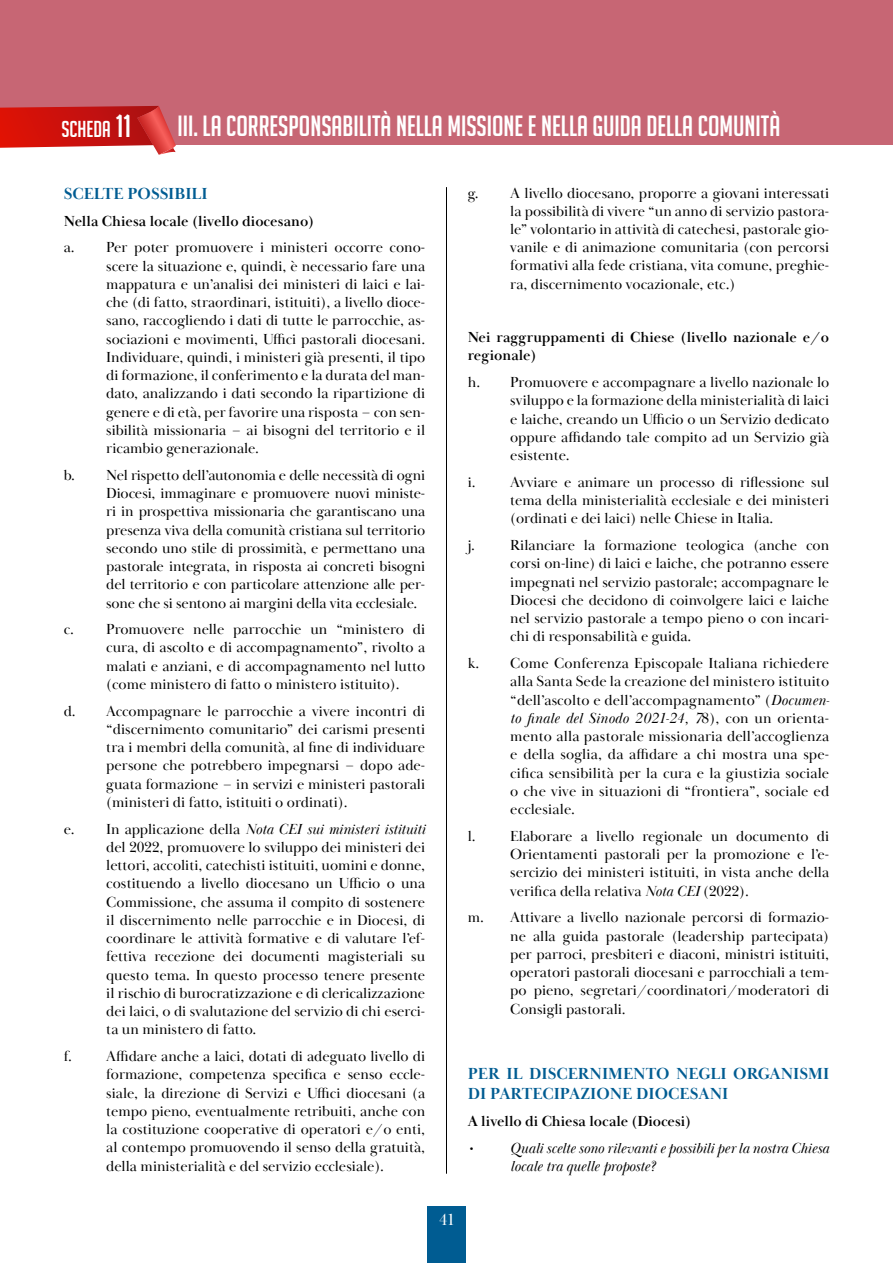
<style>
.page{position:relative;width:893px;height:1263px;background:#fff}
.page>*{position:absolute;margin:0;border:0;box-sizing:border-box;transform-origin:0 0}
.t1{font:28.5px "Big Noodle Titling";color:#fff}
.t2{font:22.5px "Big Noodle Titling";color:#fff}
.t3{font:700 16.5px/20.1px "Baskerville Display PT";color:#005c92}
.t4{font:16.5px "Baskerville Display PT";color:#fff}
.t5{font:15px/18.3px "Baskerville Display PT";color:#000;text-align:justify}
.t6{font:700 15px/18.3px "Baskerville Display PT";color:#000}
.t7{font:italic 15px/18.3px "Baskerville Display PT";color:#000}
.s1{font-size:31.5px}
.s2{font-size:22.5px}
.s3{font-style:italic}
</style>
<div class="page">
<div style="left:427px;top:1205px;width:39px;height:58px;background:#005c92"></div>
<hr style="left:446px;top:187px;width:1px;height:987px;background:#000">
<div style="left:0;top:0;width:893px;height:145px;background:#c76674"></div>
<svg style="left:0;top:106px;width:176px;height:49px"></svg>
<h2 class="t2" style="left:61px;top:117px;width:71px">SCHEDA <span class="s1">11</span></h2>
<h1 class="t1" style="left:178px;top:110px;width:643px">III. LA CORRESPONSABILITÀ NELLA MISSIONE E NELLA GUIDA DELLA COMUNITÀ<span class="s2">SCHEDA</span> <span class="s1">1</span></h1>
<p class="t3" style="left:64px;top:184px;width:145px">SCELTE POSSIBILI</p>
<p class="t6" style="left:64px;top:212px;width:252px">Nella Chiesa locale (livello diocesano)</p>
<p class="t5" style="left:106px;top:239px;width:320px;text-indent:-43px">a. Per poter promuovere i ministeri occorre cono&shy;scere la situazione e, quindi, è necessario fare una mappatura e un’analisi dei ministeri di laici e lai&shy;che (di fatto, straordinari, istituiti), a livello dioce&shy;sano, raccogliendo i dati di tutte le parrocchie, as&shy;sociazioni e movimenti, Uffici pastorali diocesani.<br>Individuare, quindi, i ministeri già presenti, il tipo di formazione, il conferimento e la durata del man&shy;dato, analizzando i dati secondo la ripartizione di genere e di età, per favorire una risposta – con sen&shy;sibilità missionaria – ai bisogni del territorio e il ricambio generazionale.</p>
<p class="t5" style="left:106px;top:466px;width:320px;text-indent:-43px">b. Nel rispetto dell’autonomia e delle necessità di ogni Diocesi, immaginare e promuovere nuovi ministe&shy;ri in prospettiva missionaria che garantiscano una presenza viva della comunità cristiana sul territorio secondo uno stile di prossimità, e permettano una pastorale integrata, in risposta ai concreti bisogni del territorio e con particolare attenzione alle per&shy;sone che si sentono ai margini della vita ecclesiale.</p>
<p class="t5" style="left:106px;top:621px;width:320px;text-indent:-43px">c. Promuovere nelle parrocchie un “ministero di cura, di ascolto e di accompagnamento”, rivolto a malati e anziani, e di accompagnamento nel lutto (come ministero di fatto o ministero istituito).</p>
<p class="t5" style="left:106px;top:702px;width:320px;text-indent:-43px">d. Accompagnare le parrocchie a vivere incontri di “discernimento comunitario” dei carismi presenti tra i membri della comunità, al fine di individuare persone che potrebbero impegnarsi – dopo ade&shy;guata formazione – in servizi e ministeri pastorali (ministeri di fatto, istituiti o ordinati).</p>
<p class="t5" style="left:106px;top:820px;width:320px;text-indent:-43px">e. In applicazione della <span class="s3">Nota CEI sui ministeri istituiti </span>del 2022, promuovere lo sviluppo dei ministeri dei lettori, accoliti, catechisti istituiti, uomini e donne, costituendo a livello diocesano un Ufficio o una Commissione, che assuma il compito di sostenere il discernimento nelle parrocchie e in Diocesi, di coordinare le attività formative e di valutare l’ef&shy;fettiva recezione dei documenti magisteriali su questo tema. In questo processo tenere presente il rischio di burocratizzazione e di clericalizzazione dei laici, o di svalutazione del servizio di chi eserci&shy;ta un ministero di fatto.</p>
<p class="t5" style="left:106px;top:1047px;width:320px;text-indent:-43px">f. Affidare anche a laici, dotati di adeguato livello di formazione, competenza specifica e senso eccle&shy;siale, la direzione di Servizi e Uffici diocesani (a tempo pieno, eventualmente retribuiti, anche con la costituzione cooperative di operatori e/o enti, al contempo promuovendo il senso della gratuità, della ministerialità e del servizio ecclesiale).</p>
<p class="t5" style="left:510px;top:184px;width:320px;text-indent:-43px">g. A livello diocesano, proporre a giovani interessati la possibilità di vivere “un anno di servizio pastora&shy;le” volontario in attività di catechesi, pastorale gio&shy;vanile e di animazione comunitaria (con percorsi formativi alla fede cristiana, vita comune, preghie&shy;ra, discernimento vocazionale, etc.)</p>
<p class="t6" style="left:468px;top:329px;width:363px">Nei raggruppamenti di Chiese (livello nazionale e/o regionale)</p>
<p class="t5" style="left:510px;top:374px;width:320px;text-indent:-43px">h. Promuovere e accompagnare a livello nazionale lo sviluppo e la formazione della ministerialità di laici e laiche, creando un Ufficio o un Servizio dedicato oppure affidando tale compito ad un Servizio già esistente.</p>
<p class="t5" style="left:510px;top:473px;width:320px;text-indent:-43px">i. Avviare e animare un processo di riflessione sul tema della ministerialità ecclesiale e dei ministeri (ordinati e dei laici) nelle Chiese in Italia.</p>
<p class="t5" style="left:510px;top:537px;width:320px;text-indent:-43px">j. Rilanciare la formazione teologica (anche con corsi on-line) di laici e laiche, che potranno essere impegnati nel servizio pastorale; accompagnare le Diocesi che decidono di coinvolgere laici e laiche nel servizio pastorale a tempo pieno o con incari&shy;chi di responsabilità e guida.</p>
<p class="t5" style="left:510px;top:655px;width:321px;text-indent:-43px">k. Come Conferenza Episcopale Italiana richiedere alla Santa Sede la creazione del ministero istituito “dell’ascolto e dell’accompagnamento” (<span class="s3">Documen&shy;to finale del Sinodo 2021-24, 7</span>8), con un orienta&shy;mento alla pastorale missionaria dell’accoglienza e della soglia, da affidare a chi mostra una spe&shy;cifica sensibilità per la cura e la giustizia sociale o che vive in situazioni di “frontiera”, sociale ed ecclesiale.</p>
<p class="t5" style="left:510px;top:827px;width:320px;text-indent:-43px">l. Elaborare a livello regionale un documento di Orientamenti pastorali per la promozione e l’e&shy;sercizio dei ministeri istituiti, in vista anche della verifica della relativa <span class="s3">Nota CEI</span> (2022).</p>
<p class="t5" style="left:510px;top:909px;width:320px;text-indent:-43px">m. Attivare a livello nazionale percorsi di formazio&shy;ne alla guida pastorale (leadership partecipata) per parroci, presbiteri e diaconi, ministri istituiti, operatori pastorali diocesani e parrocchiali a tem&shy;po pieno, segretari/coordinatori/moderatori di Consigli pastorali.</p>
<p class="t3" style="left:468px;top:1064px;width:363px">PER IL DISCERNIMENTO NEGLI ORGANISMI<br>DI PARTECIPAZIONE DIOCESANI</p>
<p class="t6" style="left:468px;top:1112px;width:225px">A livello di Chiesa locale (Diocesi)</p>
<p class="t7" style="left:468px;top:1139px;width:7px">•</p>
<p class="t7" style="left:510px;top:1139px;width:320px">Quali scelte sono rilevanti e possibili per la nostra Chiesa locale tra quelle proposte?</p>
<p class="t4" style="left:439px;top:1210px;width:16px">41</p>
</div>
